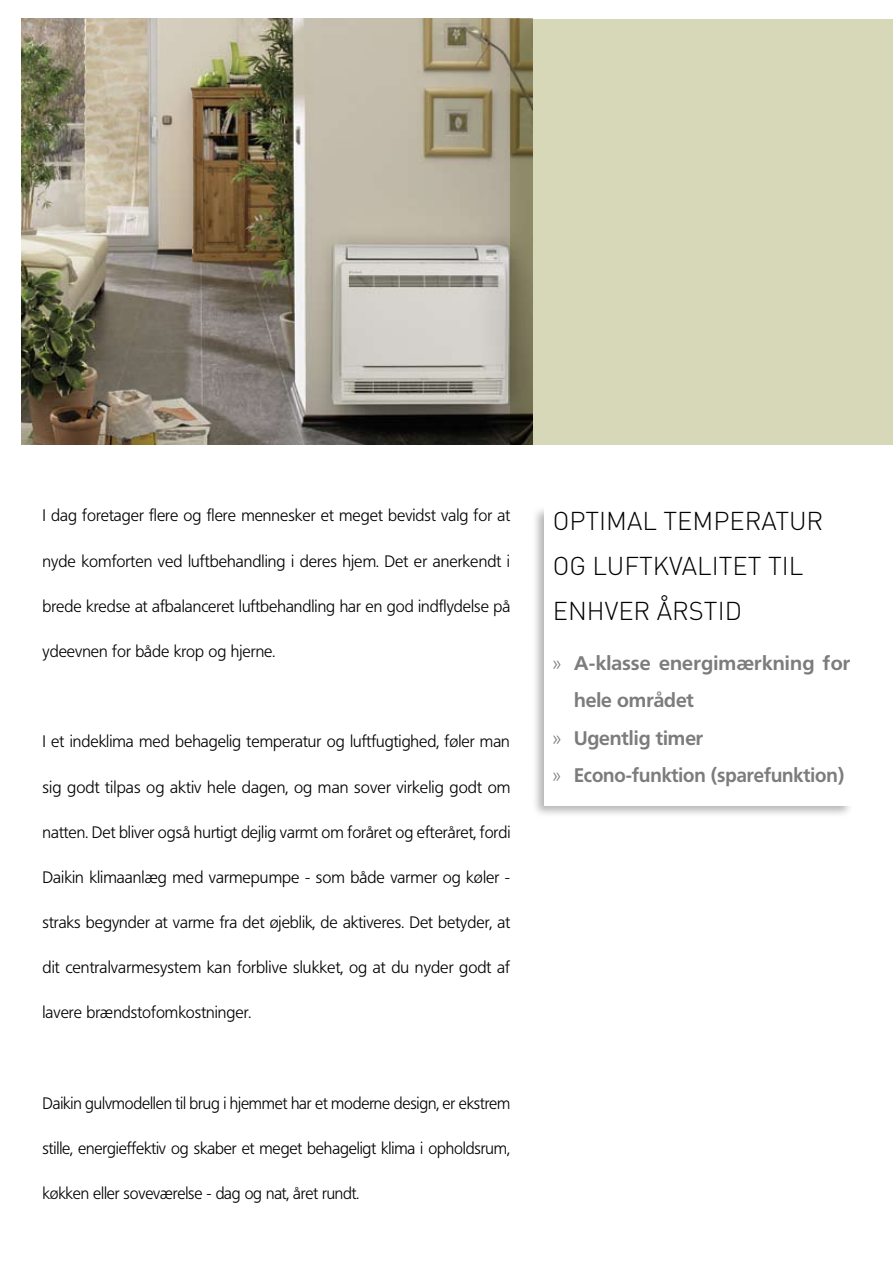
<style>
.page{position:relative;width:893px;height:1263px;background:#fff}
.page>*{position:absolute;margin:0;border:0;box-sizing:border-box;transform-origin:0 0}
.t1{font:300 25.5px/45px "DIN";color:#000}
.t2{font:700 19.5px "Frutiger BSK65";color:#7c7c7c}
.t3{font:700 19.5px "Frutiger BSK65";color:#7c7c7c;scale:.96 1}
.t4{font:300 16.5px "Frutiger BSK45";color:#000}
.s1{font-family:"Frutiger BSK45";font-weight:300}
</style>
<div class="page">
<img style="left:21px;top:19px;width:489px;height:425px">
<div style="left:510px;top:19px;width:383px;height:425px;background:#d6d8b7"></div>
<div style="left:531px;top:505px;width:323px;height:313px;background:#000;opacity:.3"></div>
<div style="left:544px;top:492px;width:319px;height:313px;background:#fff"></div>
<p class="t4" style="left:43px;top:506px;width:469px">I dag foretager flere og flere mennesker et meget bevidst valg for at</p>
<p class="t4" style="left:43px;top:551px;width:469px">nyde komforten ved luftbehandling i deres hjem. Det er anerkendt i</p>
<p class="t4" style="left:43px;top:596px;width:469px">brede kredse at afbalanceret luftbehandling har en god indflydelse på</p>
<p class="t4" style="left:43px;top:642px;width:234px">ydeevnen for både krop og hjerne.</p>
<p class="t4" style="left:43px;top:732px;width:469px">I et indeklima med behagelig temperatur og luftfugtighed, føler man</p>
<p class="t4" style="left:43px;top:777px;width:469px">sig godt tilpas og aktiv hele dagen, og man sover virkelig godt om</p>
<p class="t4" style="left:43px;top:822px;width:469px">natten. Det bliver også hurtigt dejlig varmt om foråret og efteråret, fordi</p>
<p class="t4" style="left:43px;top:868px;width:469px">Daikin klimaanlæg med varmepumpe - som både varmer og køler -</p>
<p class="t4" style="left:43px;top:913px;width:469px">straks begynder at varme fra det øjeblik, de aktiveres. Det betyder, at</p>
<p class="t4" style="left:43px;top:958px;width:469px">dit centralvarmesystem kan forblive slukket, og at du nyder godt af</p>
<p class="t4" style="left:43px;top:1003px;width:210px">lavere brændstofomkostninger.</p>
<p class="t4" style="left:43px;top:1093px;width:469px">Daikin gulvmodellen til brug i hjemmet har et moderne design, er ekstrem</p>
<p class="t4" style="left:43px;top:1139px;width:469px">stille, energieffektiv og skaber et meget behageligt klima i opholdsrum,</p>
<p class="t4" style="left:43px;top:1184px;width:318px">køkken eller soveværelse - dag og nat, året rundt.</p>
<h1 class="t1" style="left:553px;top:497px;width:272px">OPTIMAL TEMPERATUR<br>OG LUFTKVALITET TIL<br>ENHVER ÅRSTID</h1>
<p class="t2" style="left:553px;top:651px;width:299px"><span class="s1">»</span> A-klasse energimærkning for</p>
<p class="t2" style="left:574px;top:689px;width:121px">hele området</p>
<p class="t2" style="left:553px;top:726px;width:152px"><span class="s1">»</span> Ugentlig timer</p>
<p class="t3" style="left:553px;top:764px;width:305px"><span class="s1">»</span> Econo-funktion (sparefunktion)</p>
</div>
